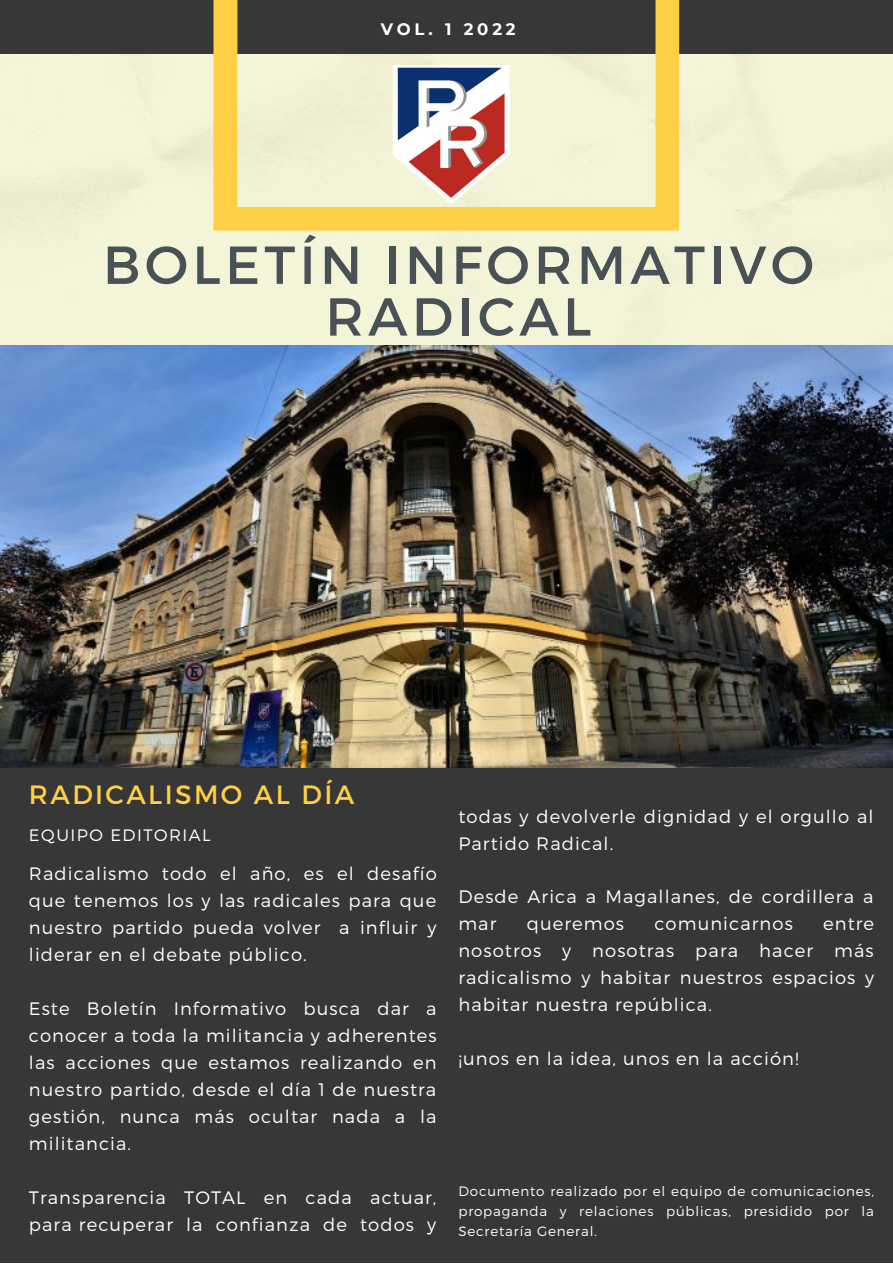
<style>
.page{position:relative;width:893px;height:1264px;background:#fff}
.page>*{position:absolute;margin:0;border:0;box-sizing:border-box;transform-origin:0 0}
.t1{font:53.4px/51.8px "Montserrat";letter-spacing:.08em;color:#485155;text-align:center}
.t2{font:26.4px "Montserrat";letter-spacing:.09em;color:#ffd046}
.t3{font:300 18px/27px "Montserrat";letter-spacing:.06em;color:#fff;text-align:justify}
.t4{font:300 16.5px "Montserrat";letter-spacing:.09em;color:#fff}
.t5{font:700 16.5px "Montserrat";letter-spacing:.23em;color:#fff}
.t6{font:300 13.5px/20.2px "Montserrat";letter-spacing:.06em;color:#fff;text-align:justify}
</style>
<div class="page">
<div style="left:0;top:53px;width:892px;height:293px;background:#f4f4d8"></div>
<div style="left:0;top:0;width:892px;height:53px;background:#373737"></div>
<img style="left:0;top:346px;width:892px;height:422px">
<svg style="left:213px;top:0;width:466px;height:230px"></svg>
<div style="left:0;top:768px;width:892px;height:494px;background:#373737"></div>
<img style="left:383px;top:65px;width:126px;height:145px">
<p class="t5" style="left:381px;top:19px;width:136px">VOL. 1 2022</p>
<h1 class="t1" style="left:103px;top:236px;width:712px">BOLETÍN INFORMATIVO<br>RADICAL</h1>
<h2 class="t2" style="left:29px;top:777px;width:327px">RADICALISMO AL DÍA</h2>
<p class="t4" style="left:29px;top:824px;width:183px">EQUIPO EDITORIAL</p>
<p class="t3" style="left:29px;top:859px;width:409px">Radicalismo todo el año, es el desafío que tenemos los y las radicales para que nuestro partido pueda volver a influir y liderar en el debate público.</p>
<p class="t3" style="left:29px;top:994px;width:409px">Este Boletín Informativo busca dar a conocer a toda la militancia y adherentes las acciones que estamos realizando en nuestro partido, desde el día 1 de nuestra gestión, nunca más ocultar nada a la militancia.</p>
<p class="t3" style="left:29px;top:1182px;width:409px">Transparencia TOTAL en cada actuar, para recuperar la confianza de todos y</p>
<p class="t3" style="left:458px;top:801px;width:416px">todas y devolverle dignidad y el orgullo al<br>Partido Radical.</p>
<p class="t3" style="left:458px;top:882px;width:416px">Desde Arica a Magallanes, de cordillera a mar</p>
<p class="t3" style="left:526px;top:909px;width:99px">queremos</p>
<p class="t3" style="left:654px;top:909px;width:140px">comunicarnos</p>
<p class="t3" style="left:458px;top:909px;width:417px;text-indent:365px">entre nosotros y nosotras para hacer más radicalismo y habitar nuestros espacios y habitar nuestra república.</p>
<p class="t3" style="left:458px;top:1044px;width:342px">¡unos en la idea, unos en la acción!</p>
<p class="t6" style="left:458px;top:1180px;width:417px">Documento realizado por el equipo de comunicaciones, propaganda y relaciones públicas, presidido por la Secretaría General.</p>
</div>
